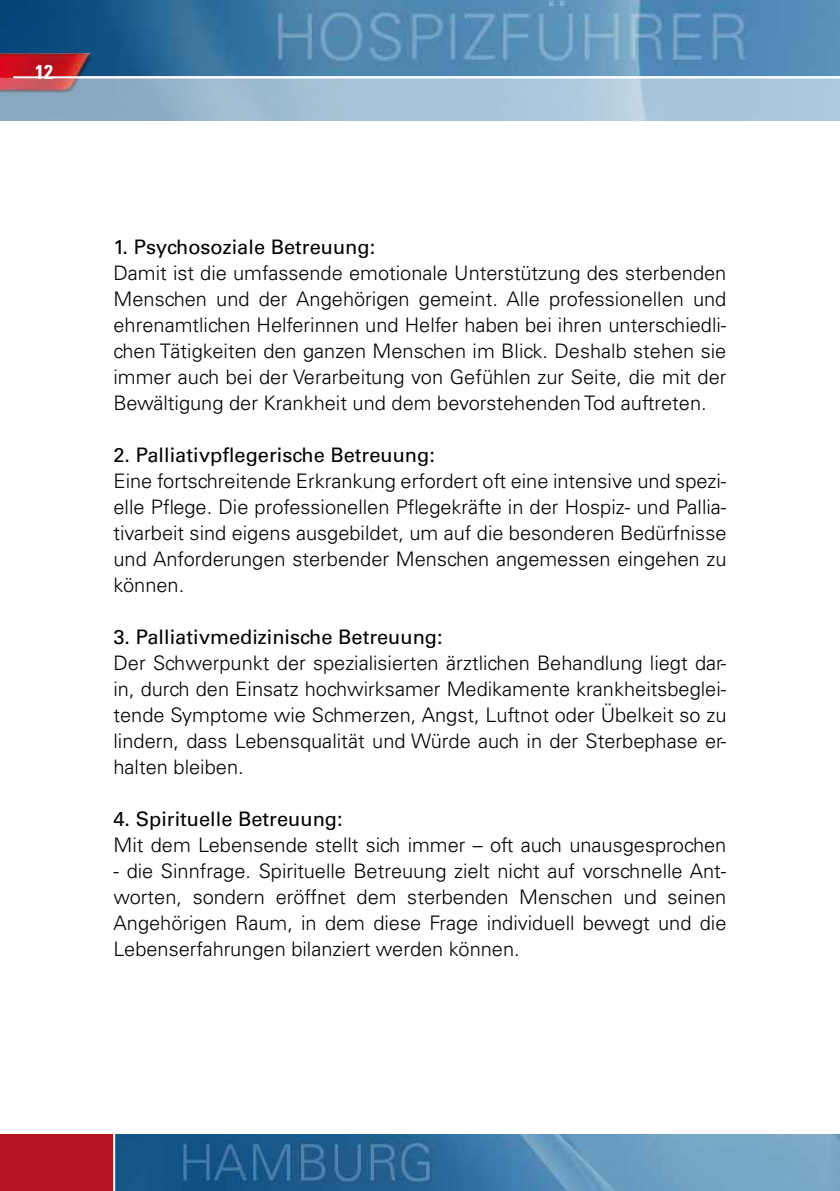
<style>
.page{position:relative;width:840px;height:1191px;background:#fff}
.page>*{position:absolute;margin:0;border:0;box-sizing:border-box;transform-origin:0 0}
.t1{font:300 20px/26px "Univers LT Std";color:#000;text-align:justify}
.t2{font:20px "Univers LT Std";color:#000}
.t3{font:700 condensed 20px "Univers LT Std";color:#fff}
</style>
<div class="page">
<img style="left:115px;top:1134px;width:725px;height:57px">
<img style="left:0;top:0;width:840px;height:121px">
<img style="left:0;top:53px;width:123px;height:25px">
<svg style="left:0;top:78px;width:839px;height:43px;background:#a4bdd1"></svg>
<hr style="left:13px;top:76px;width:826px;height:2px;background:#fff">
<div style="left:0;top:1134px;width:113px;height:57px;background:#b41721"></div>
<p class="t3" style="left:35px;top:60px;width:19px">12</p>
<p class="t2" style="left:113px;top:235px;width:263px">1. Psychosoziale Betreuung:</p>
<p class="t1" style="left:113px;top:260px;width:614px">Damit ist die umfassende emotionale Unterstützung des sterbenden Menschen und der Angehörigen gemeint. Alle professionellen und ehrenamtlichen Helferinnen und Helfer haben bei ihren unterschiedli&shy;chen Tätigkeiten den ganzen Menschen im Blick. Deshalb stehen sie immer auch bei der Verarbeitung von Gefühlen zur Seite, die mit der Bewältigung der Krankheit und dem bevorstehenden Tod auftreten.</p>
<p class="t2" style="left:113px;top:443px;width:323px">2. Palliativpflegerische Betreuung:</p>
<p class="t1" style="left:113px;top:468px;width:614px">Eine fortschreitende Erkrankung erfordert oft eine intensive und spezi&shy;elle Pflege. Die professionellen Pflegekräfte in der Hospiz- und Pallia&shy;tivarbeit sind eigens ausgebildet, um auf die besonderen Bedürfnisse und Anforderungen sterbender Menschen angemessen eingehen zu können.</p>
<p class="t2" style="left:113px;top:625px;width:330px">3. Palliativmedizinische Betreuung:</p>
<p class="t1" style="left:113px;top:650px;width:614px">Der Schwerpunkt der spezialisierten ärztlichen Behandlung liegt dar&shy;in, durch den Einsatz hochwirksamer Medikamente krankheitsbeglei&shy;tende Symptome wie Schmerzen, Angst, Luftnot oder Übelkeit so zu lindern, dass Lebensqualität und Würde auch in der Sterbephase er&shy;halten bleiben.</p>
<p class="t2" style="left:113px;top:807px;width:230px">4. Spirituelle Betreuung:</p>
<p class="t1" style="left:113px;top:832px;width:614px">Mit dem Lebensende stellt sich immer – oft auch unausgesprochen</p>
<p class="t1" style="left:113px;top:858px;width:614px">- die Sinnfrage. Spirituelle Betreuung zielt nicht auf vorschnelle Ant&shy;worten, sondern eröffnet dem sterbenden Menschen und seinen Angehörigen Raum, in dem diese Frage individuell bewegt und die Lebenserfahrungen bilanziert werden können.</p>
</div>
